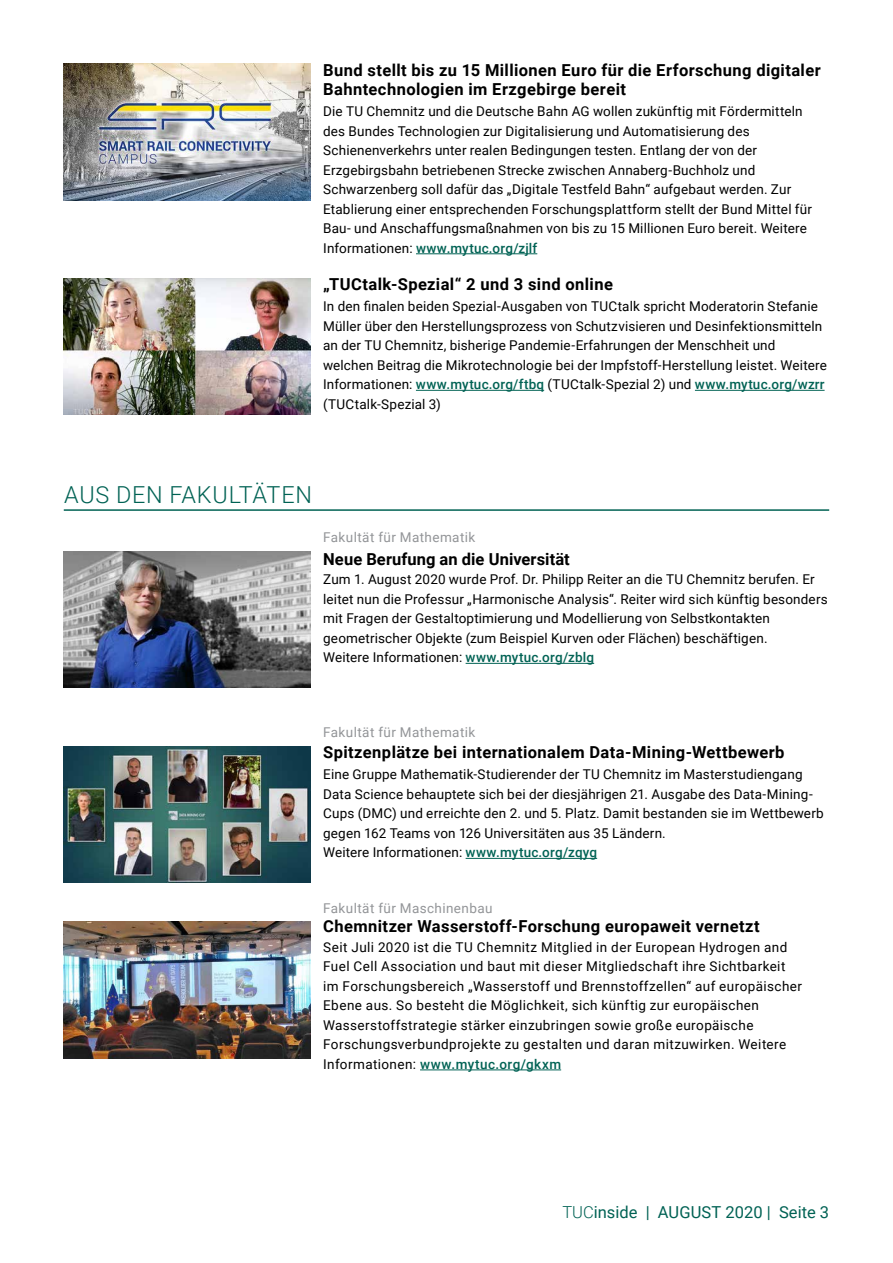
<style>
.page{position:relative;width:893px;height:1263px;background:#fff}
.page>*{position:absolute;margin:0;border:0;box-sizing:border-box;transform-origin:0 0}
.t1{font:300 23.4px "Roboto";letter-spacing:.035em;color:#006254}
.t2{font:700 16.5px/19.5px "Roboto";letter-spacing:.025em;color:#000}
.t3{font:700 16.5px "Roboto";letter-spacing:.005em;color:#000}
.t4{font:16.5px "Roboto";color:#006254}
.t5{font:13.5px/19.5px "Roboto";letter-spacing:.015em;color:#000}
.t6{font:13.5px "Roboto";letter-spacing:.03em;color:#939598}
.s1{font-weight:500;color:#006254}
.s2{font-weight:300}
</style>
<div class="page">
<hr style="left:466px;top:858px;width:131px;height:1px;background:#006254">
<img style="left:64px;top:64px;width:246px;height:136px">
<img style="left:64px;top:278px;width:246px;height:137px">
<hr style="left:64px;top:509px;width:765px;height:2px;background:#006254">
<img style="left:64px;top:551px;width:246px;height:137px">
<img style="left:64px;top:746px;width:246px;height:137px">
<hr style="left:466px;top:663px;width:128px;height:1px;background:#006254">
<hr style="left:416px;top:253px;width:121px;height:1px;background:#006254">
<hr style="left:416px;top:390px;width:128px;height:1px;background:#006254">
<hr style="left:695px;top:390px;width:130px;height:1px;background:#006254">
<hr style="left:420px;top:1069px;width:141px;height:1px;background:#006254">
<img style="left:64px;top:922px;width:246px;height:136px">
<p class="t2" style="left:323px;top:60px;width:499px">Bund stellt bis zu 15 Millionen Euro für die Erforschung digitaler<br>Bahntechnologien im Erzgebirge bereit</p>
<p class="t5" style="left:323px;top:101px;width:490px">Die TU Chemnitz und die Deutsche Bahn AG wollen zukünftig mit Fördermitteln des Bundes Technologien zur Digitalisierung und Automatisierung des Schienenverkehrs unter realen Bedingungen testen. Entlang der von der Erzgebirgsbahn betriebenen Strecke zwischen Annaberg-Buchholz und Schwarzenberg soll dafür das „Digitale Testfeld Bahn“ aufgebaut werden. Zur Etablierung einer entsprechenden Forschungsplattform stellt der Bund Mittel für Bau- und Anschaffungsmaßnahmen von bis zu 15 Millionen Euro bereit. Weitere Informationen: <span class="s1">www.mytuc.org/zjlf</span></p>
<p class="t2" style="left:323px;top:274px;width:291px">„TUCtalk-Spezial“ 2 und 3 sind online</p>
<p class="t5" style="left:323px;top:296px;width:505px">In den finalen beiden Spezial-Ausgaben von TUCtalk spricht Moderatorin Stefanie Müller über den Herstellungsprozess von Schutzvisieren und Desinfektionsmitteln an der TU Chemnitz, bisherige Pandemie-Erfahrungen der Menschheit und welchen Beitrag die Mikrotechnologie bei der Impfstoff-Herstellung leistet. Weitere Informationen: <span class="s1">www.mytuc.org/ftbq</span> (TUCtalk-Spezial 2) und <span class="s1">www.mytuc.org/wzrr </span>(TUCtalk-Spezial 3)</p>
<h1 class="t1" style="left:64px;top:479px;width:249px">AUS DEN FAKULTÄTEN</h1>
<p class="t6" style="left:323px;top:528px;width:154px">Fakultät für Mathematik</p>
<p class="t3" style="left:323px;top:547px;width:248px">Neue Berufung an die Universität</p>
<p class="t5" style="left:323px;top:569px;width:506px">Zum 1. August 2020 wurde Prof. Dr. Philipp Reiter an die TU Chemnitz berufen. Er leitet nun die Professur „Harmonische Analysis“. Reiter wird sich künftig besonders mit Fragen der Gestaltoptimierung und Modellierung von Selbstkontakten geometrischer Objekte (zum Beispiel Kurven oder Flächen) beschäftigen.<br>Weitere Informationen: <span class="s1">www.mytuc.org/zblg</span></p>
<p class="t6" style="left:323px;top:723px;width:154px">Fakultät für Mathematik</p>
<p class="t2" style="left:323px;top:742px;width:463px">Spitzenplätze bei internationalem Data-Mining-Wettbewerb</p>
<p class="t5" style="left:323px;top:764px;width:502px">Eine Gruppe Mathematik-Studierender der TU Chemnitz im Masterstudiengang Data Science behauptete sich bei der diesjährigen 21. Ausgabe des Data-Mining-Cups (DMC) und erreichte den 2. und 5. Platz. Damit bestanden sie im Wettbewerb gegen 162 Teams von 126 Universitäten aus 35 Ländern.<br>Weitere Informationen: <span class="s1">www.mytuc.org/zqyg</span></p>
<p class="t6" style="left:323px;top:899px;width:171px">Fakultät für Maschinenbau</p>
<p class="t2" style="left:323px;top:916px;width:438px">Chemnitzer Wasserstoff-Forschung europaweit vernetzt</p>
<p class="t5" style="left:323px;top:937px;width:480px">Seit Juli 2020 ist die TU Chemnitz Mitglied in der European Hydrogen and Fuel Cell Association und baut mit dieser Mitgliedschaft ihre Sichtbarkeit im Forschungsbereich „Wasserstoff und Brennstoffzellen“ auf europäischer Ebene aus. So besteht die Möglichkeit, sich künftig zur europäischen Wasserstoffstrategie stärker einzubringen sowie große europäische Forschungsverbundprojekte zu gestalten und daran mitzuwirken. Weitere Informationen: <span class="s1">www.mytuc.org/gkxm</span></p>
<p class="t4" style="left:562px;top:1201px;width:268px"><span class="s2">TUC</span>inside | AUGUST 2020 | Seite 3</p>
</div>
